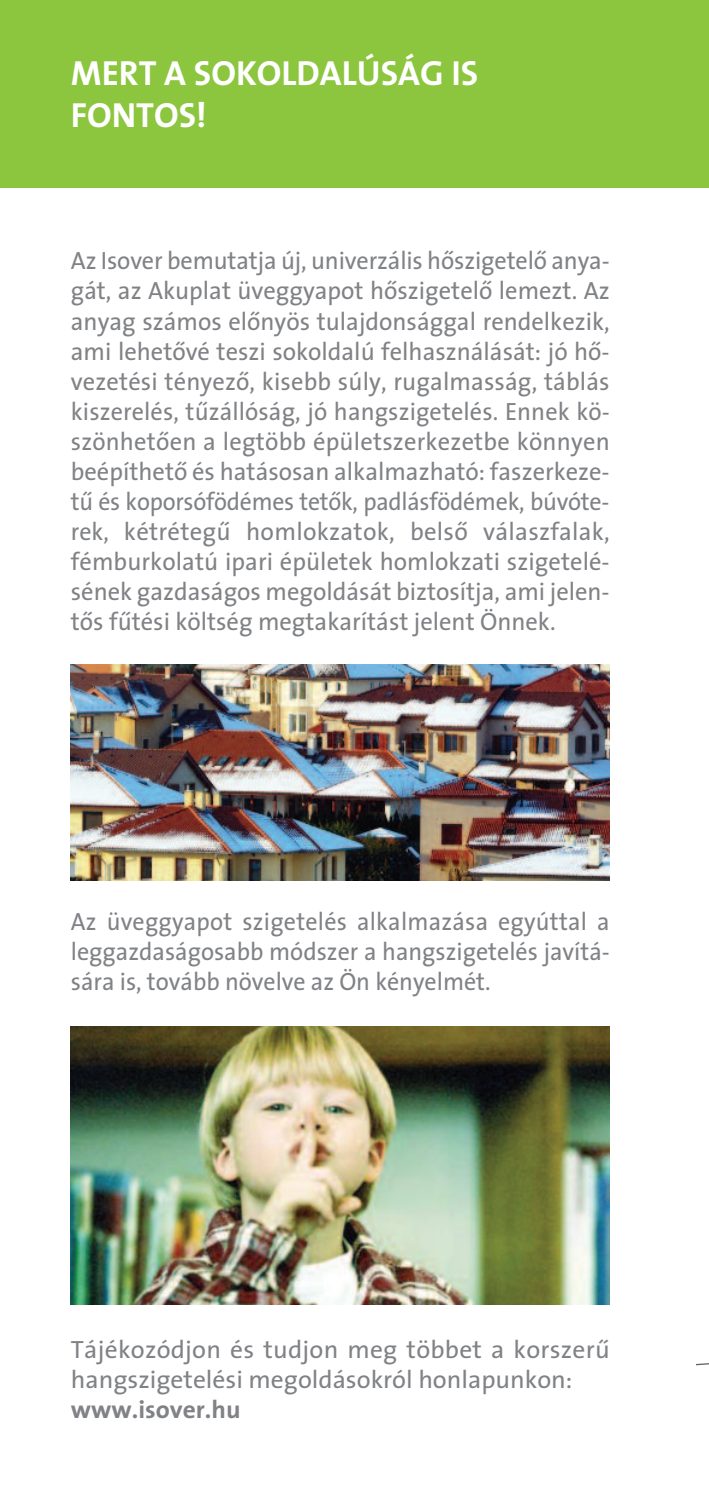
<style>
.page{position:relative;width:709px;height:1489px;background:#fff}
.page>*{position:absolute;margin:0;border:0;box-sizing:border-box;transform-origin:0 0}
.t1{font:35px/42px "The Sans Bold Plain H";color:#fff}
.t2{font:25px/30px "The Sans Plain H";color:#808285;text-align:justify}
.t3{font:25px/30px "The Sans Plain H";color:#808285;text-align:justify;scale:.96 1}
.t4{font:25px "The Sans Bold Plain H";color:#808285}
</style>
<div class="page">
<div style="left:0;top:0;width:709px;height:188px;background:#8bc63e"></div>
<img style="left:71px;top:1026px;width:538px;height:278px">
<img style="left:71px;top:664px;width:538px;height:216px">
<svg style="left:696px;top:1363px;width:13px;height:3px"></svg>
<h1 class="t1" style="left:71px;top:55px;width:409px">MERT A SOKOLDALÚSÁG IS<br>FONTOS!</h1>
<p class="t2" style="left:71px;top:248px;width:540px">Az Isover bemutatja új, univerzális hôszigetelô anya&shy;gát, az Akuplat üveggyapot hôszigetelô lemezt. Az anyag számos elônyös tulajdonsággal rendelkezik, ami lehetôvé teszi sokoldalú felhasználását: jó hô&shy;vezetési tényezô, kisebb súly, rugalmasság, táblás kiszerelés, tûzállóság, jó hangszigetelés. Ennek kö&shy;szönhetôen a legtöbb épületszerkezetbe könnyen beépíthetô és hatásosan alkalmazható: faszerkeze&shy;tû és koporsófödémes tetôk, padlásfödémek, búvóte&shy;rek, kétrétegû homlokzatok, belsô válaszfalak, fémburkolatú ipari épületek homlokzati szigetelé&shy;sének gazdaságos megoldását biztosítja, ami jelen&shy;tôs fûtési költség megtakarítást jelent Önnek.</p>
<p class="t3" style="left:71px;top:908px;width:563px">Az üveggyapot szigetelés alkalmazása egyúttal a leggazdaságosabb módszer a hangszigetelés javítá&shy;sára is, tovább növelve az Ön kényelmét.</p>
<p class="t2" style="left:71px;top:1336px;width:540px">Tájékozódjon és tudjon meg többet a korszerû hangszigetelési megoldásokról honlapunkon:</p>
<p class="t4" style="left:71px;top:1399px;width:171px">www.isover.hu</p>
</div>
